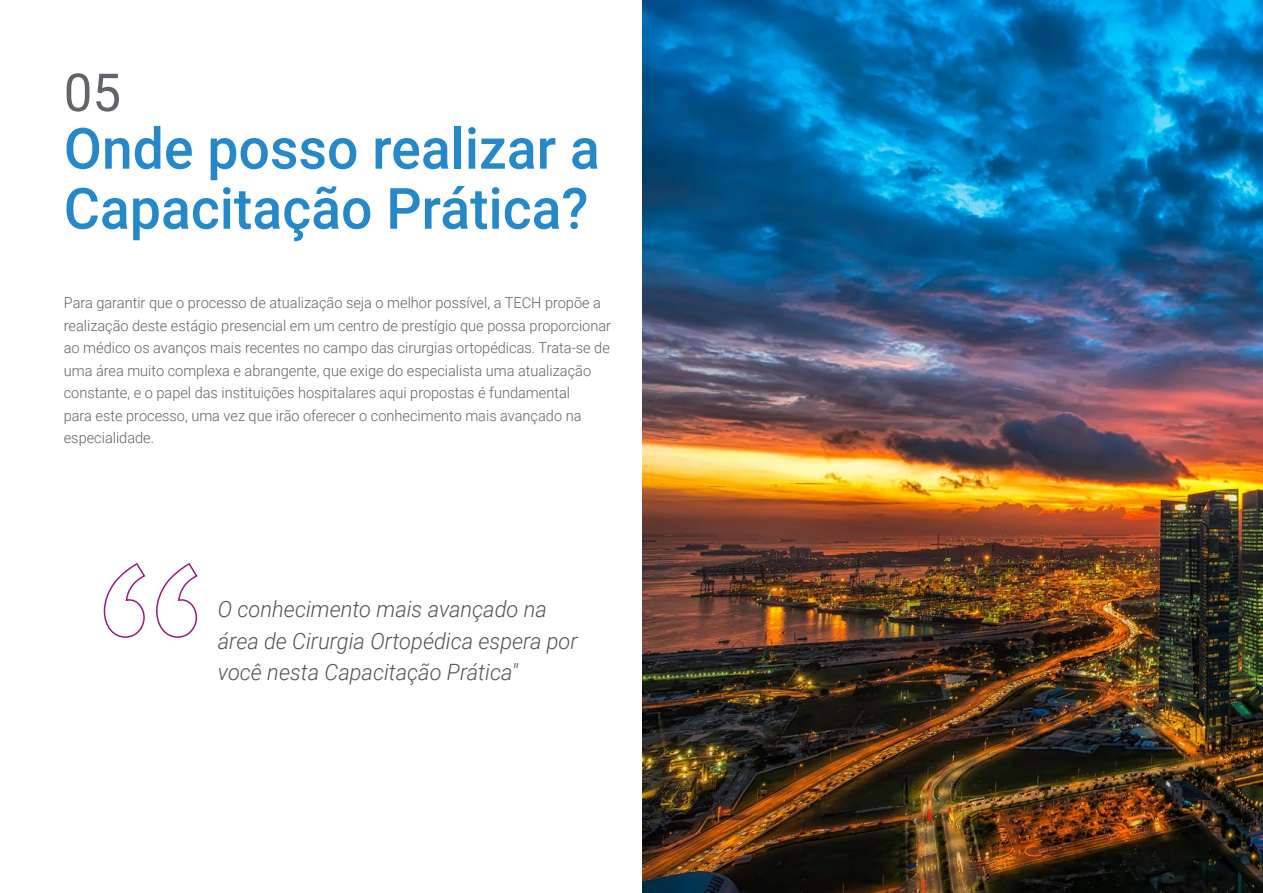
<style>
.page{position:relative;width:1263px;height:893px;background:#fff}
.page>*{position:absolute;margin:0;border:0;box-sizing:border-box;transform-origin:0 0}
.t1{font:500 57px/60px "Roboto";color:#2488c9}
.t2{font:52.5px "Roboto";color:#61646a}
.t3{font:italic 300 22.5px/31.5px "Roboto";color:#52555b}
.t4{font:300 15px/22.5px "Roboto";color:#61646a}
</style>
<div class="page">
<svg style="left:103px;top:563px;width:95px;height:75px"></svg>
<img style="left:642px;top:0;width:621px;height:893px">
<h2 class="t2" style="left:64px;top:56px;width:59px">05</h2>
<h1 class="t1" style="left:64px;top:116px;width:537px">Onde posso realizar a<br>Capacitação Prática?</h1>
<p class="t4" style="left:64px;top:291px;width:549px">Para garantir que o processo de atualização seja o melhor possível, a TECH propõe a realização deste estágio presencial em um centro de prestígio que possa proporcionar ao médico os avanços mais recentes no campo das cirurgias ortopédicas. Trata-se de uma área muito complexa e abrangente, que exige do especialista uma atualização constante, e o papel das instituições hospitalares aqui propostas é fundamental<br>para este processo, uma vez que irão oferecer o conhecimento mais avançado na especialidade.</p>
<h3 class="t3" style="left:218px;top:593px;width:361px">O conhecimento mais avançado na área de Cirurgia Ortopédica espera por você nesta Capacitação Prática"</h3>
</div>
